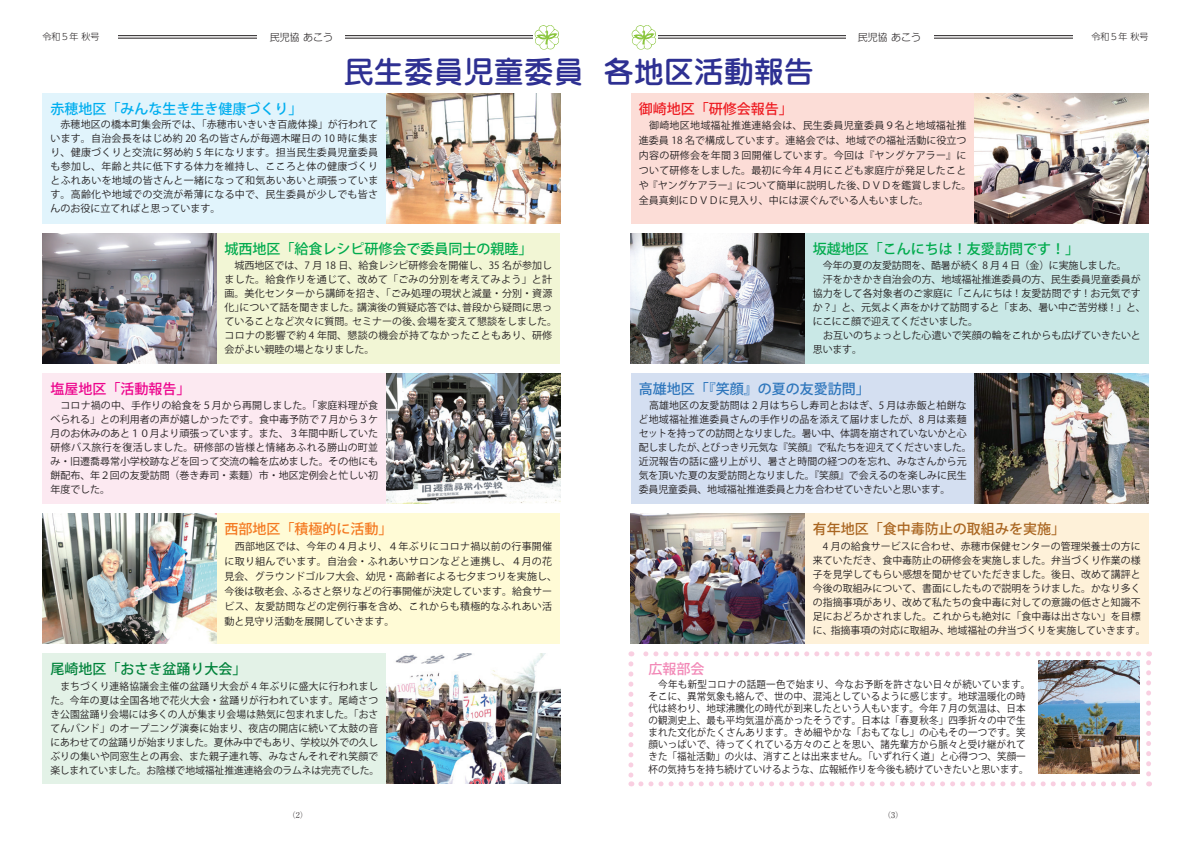
<style>
.page{position:relative;width:1191px;height:842px;background:#fff}
.page>*{position:absolute;margin:0;border:0;box-sizing:border-box;transform-origin:0 0}
.t1{font:500 30px "Jun 34 Pro";color:#2e3092}
.t2{font:500 14px "Koz Go Pro";color:#00ab4d}
.t3{font:500 14px "Koz Go Pro";color:#a96520}
.t4{font:500 14px "Koz Go Pro";color:#00aeef}
.t5{font:500 14px "Koz Go Pro";color:#2e76bc}
.t6{font:500 14px "Koz Go Pro";color:#00823a}
.t7{font:500 14px "Koz Go Pro";color:#f47921}
.t8{font:500 14px "Koz Go Pro";color:#ee1d23}
.t9{font:500 14px "Koz Go Pro";color:#ed028c}
.t10{font:500 14px "Koz Go Pro";color:#f287b6}
.t11{font:10px/14px "Koz Go Pro";letter-spacing:.005em;color:#231f20}
.t12{font:10px/15px "Koz Go Pro";letter-spacing:.025em;color:#231f20}
.t13{font:10px/12px "Koz Go Pro";letter-spacing:.005em;color:#231f20;scale:.95 1}
.t14{font:300 10px "Shin M Go Pro";color:#231f20}
.t15{font:300 9px "UD Shin Go Pro";color:#231f20}
.t16{font:300 8px "Ryumin Pro";color:#231f20}
</style>
<div class="page">
<hr style="left:648px;top:35px;width:457px;height:1px;background:#231f20">
<hr style="left:648px;top:38px;width:457px;height:1px;background:#231f20">
<hr style="left:87px;top:35px;width:457px;height:1px;background:#231f20">
<hr style="left:87px;top:38px;width:457px;height:1px;background:#231f20">
<div style="left:845px;top:26px;width:88px;height:22px;background:#fff"></div>
<div style="left:257px;top:26px;width:88px;height:22px;background:#fff"></div>
<div style="left:1073px;top:26px;width:75px;height:22px;background:#fff"></div>
<div style="left:43px;top:26px;width:75px;height:22px;background:#fff"></div>
<img style="left:631px;top:25px;width:26px;height:25px">
<img style="left:533px;top:25px;width:26px;height:25px">
<svg style="left:628px;top:664px;width:5px;height:122px"></svg>
<svg style="left:641px;top:781px;width:508px;height:5px"></svg>
<svg style="left:1146px;top:651px;width:5px;height:123px"></svg>
<svg style="left:631px;top:651px;width:507px;height:5px"></svg>
<div style="left:631px;top:94px;width:517px;height:130px;background:#fcddd7"></div>
<div style="left:631px;top:374px;width:517px;height:130px;background:#d4dff1"></div>
<div style="left:631px;top:234px;width:517px;height:130px;background:#c9e8e6"></div>
<div style="left:631px;top:514px;width:517px;height:130px;background:#fef1d9"></div>
<img style="left:974px;top:374px;width:174px;height:130px">
<img style="left:974px;top:94px;width:174px;height:130px">
<img style="left:631px;top:234px;width:174px;height:130px">
<img style="left:631px;top:514px;width:174px;height:130px">
<div style="left:43px;top:94px;width:517px;height:130px;background:#e1f4fc"></div>
<div style="left:43px;top:374px;width:517px;height:130px;background:#fce9f1"></div>
<div style="left:43px;top:234px;width:517px;height:130px;background:#f2f6d5"></div>
<div style="left:43px;top:654px;width:517px;height:130px;background:#e3f2e7"></div>
<div style="left:43px;top:514px;width:517px;height:130px;background:#fffbd6"></div>
<img style="left:386px;top:374px;width:174px;height:130px">
<img style="left:43px;top:514px;width:174px;height:130px">
<img style="left:386px;top:94px;width:174px;height:130px">
<img style="left:43px;top:234px;width:174px;height:130px">
<img style="left:386px;top:654px;width:174px;height:130px">
<img style="left:1038px;top:661px;width:101px;height:113px">
<p class="t15" style="left:43px;top:30px;width:58px">令和５年 秋号</p>
<p class="t14" style="left:270px;top:29px;width:65px">民児協 あこう</p>
<p class="t14" style="left:858px;top:29px;width:65px">民児協 あこう</p>
<p class="t15" style="left:1091px;top:30px;width:58px">令和５年 秋号</p>
<h1 class="t1" style="left:344px;top:48px;width:471px">民生委員児童委員 各地区活動報告</h1>
<h2 class="t4" style="left:50px;top:100px;width:253px">赤穂地区「みんな生き生き健康づくり」</h2>
<p class="t11" style="left:50px;top:118px;width:329px;text-align:justify">　赤穂地区の橋本町集会所では、「赤穂市いきいき百歳体操」が行われています。自治会長をはじめ約 20 名の皆さんが毎週木曜日の 10 時に集まり、健康づくりと交流に努め約 5 年になります。担当民生委員児童委員も参加し、年齢と共に低下する体力を維持し、こころと体の健康づくりとふれあいを地域の皆さんと一緒になって和気あいあいと頑張っています。高齢化や地域での交流が希薄になる中で、民生委員が少しでも皆さんのお役に立てればと思っています。</p>
<h2 class="t2" style="left:224px;top:240px;width:309px">城西地区「給食レシピ研修会で委員同士の親睦」</h2>
<p class="t11" style="left:224px;top:259px;width:334px">　城西地区では、7 月 18 日、給食レシピ研修会を開催し、35 名が参加しました。給食作りを通じて、改めて「ごみの分別を考えてみよう」と計画。美化センターから講師を招き、「ごみ処理の現状と減量・分別・資源化」について話を聞きました。講演後の質疑応答では、普段から疑問に思っていることなど次々に質問。セミナーの後、会場を変えて懇談をしました。コロナの影響で約 4 年間、懇談の機会が持てなかったこともあり、研修会がよい親睦の場となりました。</p>
<h2 class="t9" style="left:50px;top:380px;width:141px">塩屋地区「活動報告」</h2>
<p class="t11" style="left:50px;top:399px;width:329px;text-align:justify">　コロナ禍の中、手作りの給食を５月から再開しました。「家庭料理が食べられる」との利用者の声が嬉しかったです。食中毒予防で７月から３ケ月のお休みのあと１０月より頑張っています。また、３年間中断していた研修バス旅行を復活しました。研修部の皆様と情緒あふれる勝山の町並み・旧遷喬尋常小学校跡などを回って交流の輪を広めました。その他にも餅配布、年２回の友愛訪問（巻き寿司・素麵）市・地区定例会と忙しい初年度でした。</p>
<h2 class="t7" style="left:224px;top:520px;width:169px">西部地区「積極的に活動」</h2>
<p class="t12" style="left:224px;top:539px;width:334px">　西部地区では、今年の４月より、４年ぶりにコロナ禍以前の行事開催に取り組んでいます。自治会・ふれあいサロンなどと連携し、４月の花見会、グラウンドゴルフ大会、幼児・高齢者による七夕まつりを実施し、今後は敬老会、ふるさと祭りなどの行事開催が決定しています。給食サービス、友愛訪問などの定例行事を含め、これからも積極的なふれあい活動と見守り活動を展開していきます。</p>
<h2 class="t6" style="left:50px;top:660px;width:197px">尾崎地区「おさき盆踊り大会」</h2>
<p class="t11" style="left:50px;top:679px;width:330px;text-align:justify">　まちづくり連絡協議会主催の盆踊り大会が 4 年ぶりに盛大に行われました。今年の夏は全国各地で花火大会・盆踊りが行われています。尾崎さつき公園盆踊り会場には多くの人が集まり会場は熱気に包まれました。「おさてんバンド」のオープニング演奏に始まり、夜店の開店に続いて太鼓の音にあわせての盆踊りが始まりました。夏休み中でもあり、学校以外での久しぶりの集いや同窓生との再会、また親子連れ等、みなさんそれぞれ笑顔で楽しまれていました。お陰様で地域福祉推進連絡会のラムネは完売でした。</p>
<h2 class="t8" style="left:639px;top:100px;width:155px">御崎地区「研修会報告」</h2>
<p class="t12" style="left:639px;top:118px;width:334px">　御崎地区地域福祉推進連絡会は、民生委員児童委員９名と地域福祉推進委員 18 名で構成しています。連絡会では、地域での福祉活動に役立つ内容の研修会を年間３回開催しています。今回は『ヤングケアラー』について研修をしました。最初に今年４月にこども家庭庁が発足したことや『ヤングケアラー』について簡単に説明した後、ＤＶＤを鑑賞しました。全員真剣にＤＶＤに見入り、中には涙ぐんでいる人もいました。</p>
<h2 class="t2" style="left:813px;top:240px;width:268px">坂越地区「こんにちは！友愛訪問です！」</h2>
<p class="t11" style="left:812px;top:259px;width:335px">　今年の夏の友愛訪問を、酷暑が続く 8 月 4 日（金）に実施しました。<br>　汗をかきかき自治会の方、地域福祉推進委員の方、民生委員児童委員が協力をして各対象者のご家庭に「こんにちは！友愛訪問です！お元気ですか？」と、元気よく声をかけて訪問すると「まあ、暑い中ご苦労様！」と、にこにこ顔で迎えてくださいました。<br>　お互いのちょっとした心遣いで笑顔の輪をこれからも広げていきたいと思います。</p>
<h2 class="t5" style="left:639px;top:380px;width:232px">高雄地区「『笑顔』の夏の友愛訪問」</h2>
<p class="t11" style="left:638px;top:399px;width:335px">　高雄地区の友愛訪問は 2 月はちらし寿司とおはぎ、5 月は赤飯と柏餅など地域福祉推進委員さんの手作りの品を添えて届けましたが、8 月は素麺セットを持っての訪問となりました。暑い中、体調を崩されていないかと心配しましたが、とびっきり元気な『笑顔』で私たちを迎えてくださいました。近況報告の話に盛り上がり、暑さと時間の経つのを忘れ、みなさんから元気を頂いた夏の友愛訪問となりました。『笑顔』で会えるのを楽しみに民生委員児童委員、地域福祉推進委員と力を合わせていきたいと思います。</p>
<h2 class="t3" style="left:813px;top:520px;width:254px">有年地区「食中毒防止の取組みを実施」</h2>
<p class="t11" style="left:813px;top:539px;width:334px">　4 月の給食サービスに合わせ、赤穂市保健センターの管理栄養士の方に来ていただき、食中毒防止の研修会を実施しました。弁当づくり作業の様子を見学してもらい感想を聞かせていただきました。後日、改めて講評と今後の取組みについて、書面にしたもので説明をうけました。かなり多くの指摘事項があり、改めて私たちの食中毒に対しての意識の低さと知識不足におどろかされました。これからも絶対に「食中毒は出さない」を目標に、指摘事項の対応に取組み、地域福祉の弁当づくりを実施していきます。</p>
<h2 class="t10" style="left:648px;top:660px;width:57px">広報部会</h2>
<p class="t13" style="left:648px;top:678px;width:403px">　今年も新型コロナの話題一色で始まり、今なお予断を許さない日々が続いています。そこに、異常気象も絡んで、世の中、混沌としているように感じます。地球温暖化の時代は終わり、地球沸騰化の時代が到来したという人もいます。今年 7 月の気温は、日本の観測史上、最も平均気温が高かったそうです。日本は「春夏秋冬」四季折々の中で生まれた文化がたくさんあります。きめ細やかな「おもてなし」の心もその一つです。笑顔いっぱいで、待ってくれている方々のことを思い、諸先輩方から脈々と受け継がれてきた「福祉活動」の火は、消すことは出来ません。「いずれ行く道」と心得つつ、笑顔一</p>
<p class="t13" style="left:648px;top:763px;width:401px">杯の気持ちを持ち続けていけるような、広報紙作りを今後も続けていきたいと思います。</p>
<p class="t16" style="left:288px;top:809px;width:21px">（2）</p>
<p class="t16" style="left:883px;top:809px;width:21px">（3）</p>
</div>
